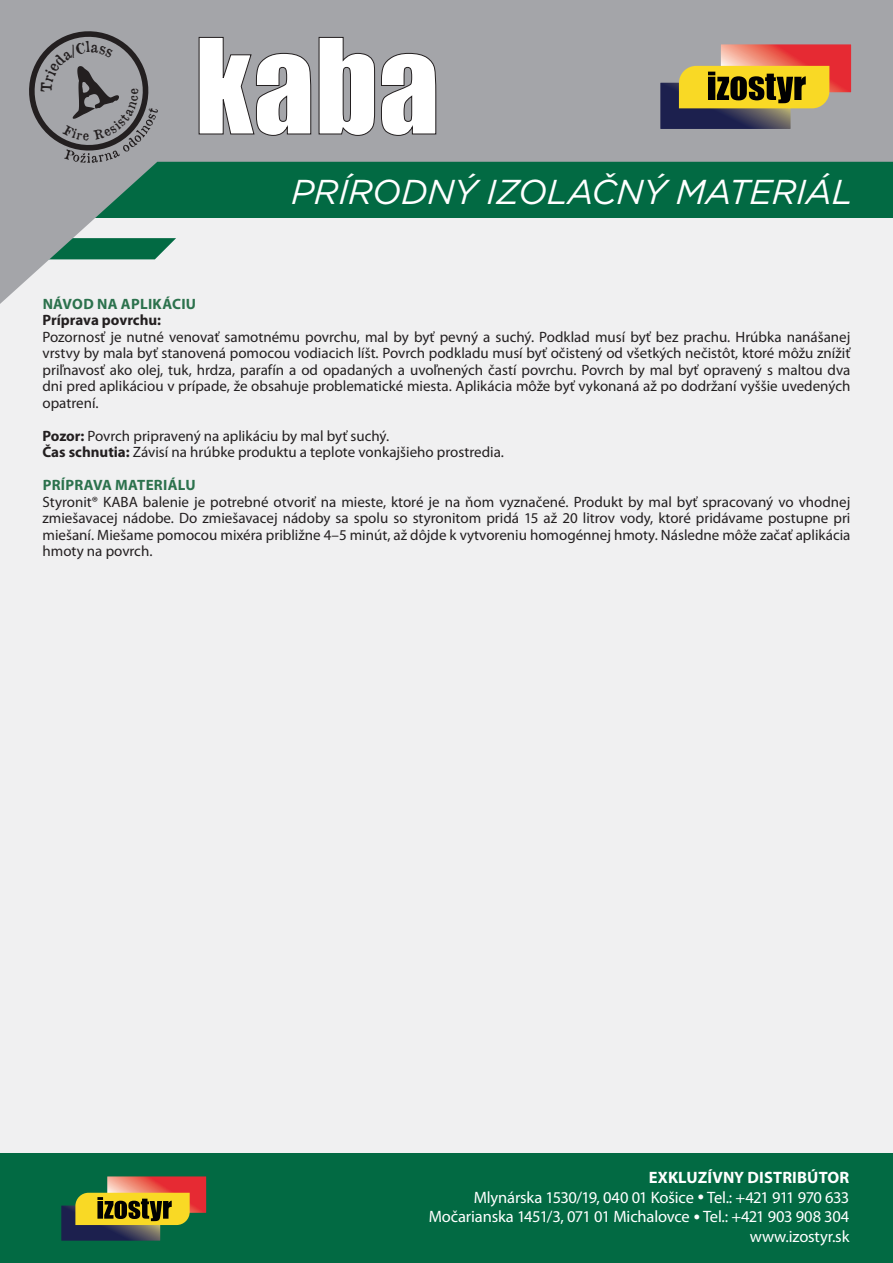
<style>
.page{position:relative;width:893px;height:1263px;background:#fff}
.page>*{position:absolute;margin:0;border:0;box-sizing:border-box;transform-origin:0 0}
.t1{font:italic 34.5px "Gotham";letter-spacing:-.01em;color:#fff}
.t2{font:16.5px "Myriad Pro";letter-spacing:-.01em;color:#fff}
.t3{font:700 16.5px "Myriad Pro";letter-spacing:.01em;color:#fff}
.t4{font:15px/16.5px "Myriad Pro";color:#231f20;text-align:justify}
.t5{font:700 15px "Myriad Pro";letter-spacing:.02em;color:#2c724d}
.t6{font:700 15px "Myriad Pro";color:#231f20}
.s1{font-weight:700}
</style>
<div class="page">
<div style="left:0;top:4px;width:893px;height:1221px;background:#f0f0f1"></div>
<div style="left:0;top:1153px;width:893px;height:110px;background:#026a43"></div>
<svg style="left:61px;top:1176px;width:145px;height:65px"></svg>
<svg style="left:0;top:0;width:893px;height:304px;fill:#a4a5a9"></svg>
<svg style="left:660px;top:44px;width:191px;height:85px;background:#a37b4f"></svg>
<svg style="left:198px;top:37px;width:239px;height:99px"></svg>
<svg style="left:21px;top:23px;width:137px;height:140px;background:#949498"></svg>
<p class="t1" style="left:291px;top:170px;width:563px">PRÍRODNÝ IZOLAČNÝ MATERIÁL</p>
<p class="t5" style="left:43px;top:295px;width:155px">NÁVOD NA APLIKÁCIU</p>
<p class="t6" style="left:43px;top:312px;width:120px">Príprava povrchu:</p>
<p class="t4" style="left:43px;top:329px;width:809px">Pozornosť je nutné venovať samotnému povrchu, mal by byť pevný a suchý. Podklad musí byť bez prachu. Hrúbka nanášanej vrstvy by mala byť stanovená pomocou vodiacich líšt. Povrch podkladu musí byť očistený od všetkých nečistôt, ktoré môžu znížiť priľnavosť ako olej, tuk, hrdza, parafín a od opadaných a uvoľnených častí povrchu. Povrch by mal byť opravený s maltou dva dni pred aplikáciou v prípade, že obsahuje problematické miesta. Aplikácia môže byť vykonaná až po dodržaní vyššie uvedených opatrení.</p>
<p class="t4" style="left:43px;top:428px;width:348px"><span class="s1">Pozor:</span> Povrch pripravený na aplikáciu by mal byť suchý.</p>
<p class="t4" style="left:43px;top:444px;width:463px"><span class="s1">Čas schnutia:</span> Závisí na hrúbke produktu a teplote vonkajšieho prostredia.</p>
<p class="t5" style="left:43px;top:477px;width:154px">PRÍPRAVA MATERIÁLU</p>
<p class="t4" style="left:43px;top:494px;width:809px">Styronit® KABA balenie je potrebné otvoriť na mieste, ktoré je na ňom vyznačené. Produkt by mal byť spracovaný vo vhodnej zmiešavacej nádobe. Do zmiešavacej nádoby sa spolu so styronitom pridá 15 až 20 litrov vody, ktoré pridávame postupne pri miešaní. Miešame pomocou mixéra približne 4–5 minút, až dôjde k vytvoreniu homogénnej hmoty. Následne môže začať aplikácia hmoty na povrch.</p>
<p class="t3" style="left:649px;top:1168px;width:202px">EXKLUZÍVNY DISTRIBÚTOR</p>
<p class="t2" style="left:474px;top:1188px;width:377px">Mlynárska 1530/19, 040 01 Košice • Tel.: +421 911 970 633</p>
<p class="t2" style="left:429px;top:1208px;width:422px">Močarianska 1451/3, 071 01 Michalovce • Tel.: +421 903 908 304</p>
<p class="t2" style="left:750px;top:1227px;width:101px">www.izostyr.sk</p>
</div>
